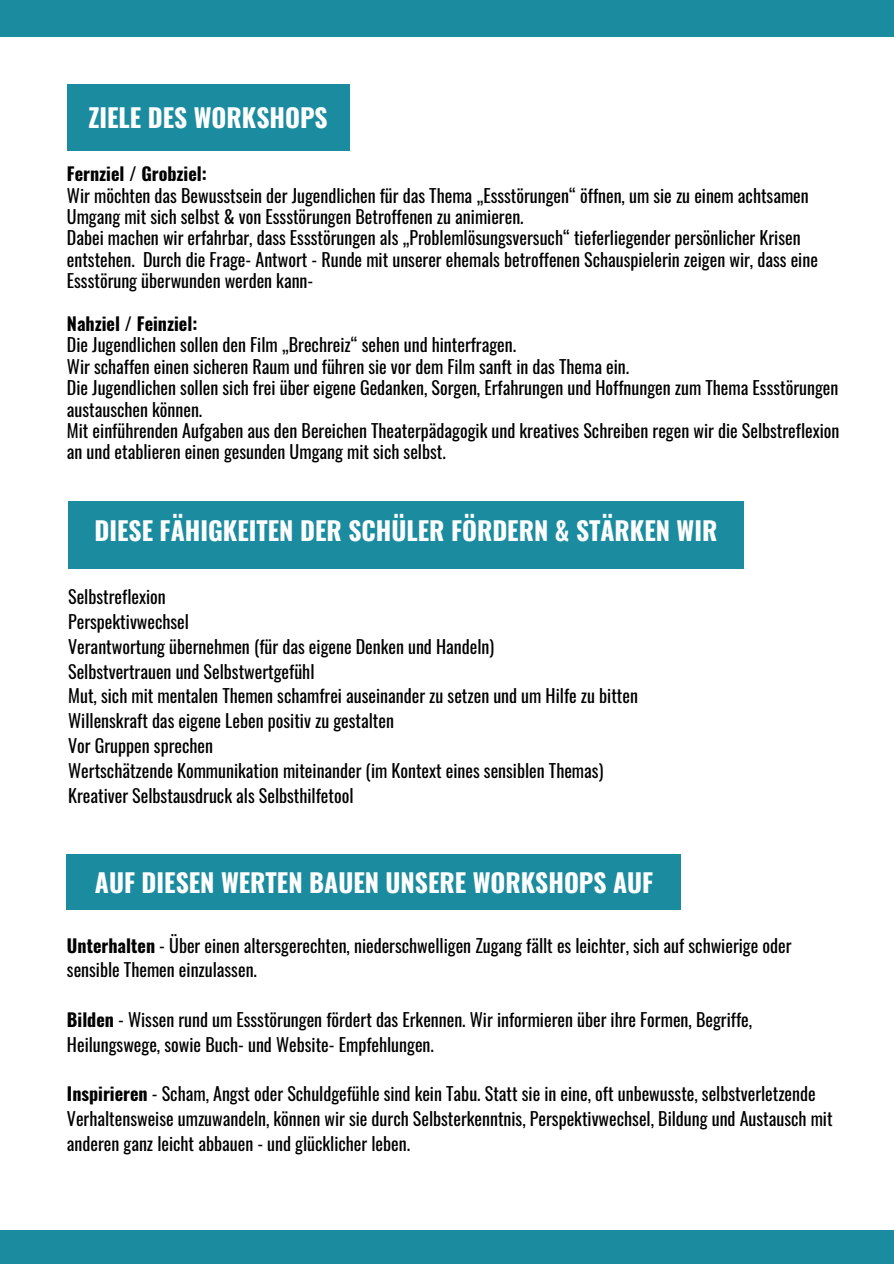
<style>
.page{position:relative;width:894px;height:1264px;background:#fff}
.page>*{position:absolute;margin:0;border:0;box-sizing:border-box;transform-origin:0 0}
.t1{font:700 25.5px "Oswald";color:#fff}
.t2{font:18px/21.5px "Oswald";color:#000}
.t3{font:700 18px "Oswald";color:#000}
.s1{font-weight:700}
</style>
<div class="page">
<div style="left:0;top:1230px;width:893px;height:33px;background:#1b8c9f"></div>
<div style="left:0;top:0;width:893px;height:37px;background:#1b8c9f"></div>
<div style="left:67px;top:84px;width:282px;height:67px;background:#1b8c9f"></div>
<div style="left:68px;top:501px;width:676px;height:68px;background:#1b8c9f"></div>
<div style="left:67px;top:854px;width:613px;height:56px;background:#1b8c9f"></div>
<p class="t1" style="left:88px;top:98px;width:241px">ZIELE DES WORKSHOPS</p>
<p class="t3" style="left:67px;top:160px;width:141px">Fernziel / Grobziel:</p>
<p class="t2" style="left:67px;top:184px;width:743px">Wir möchten das Bewusstsein der Jugendlichen für das Thema „Essstörungen“ öffnen, um sie zu einem achtsamen<br>Umgang mit sich selbst &amp; von Essstörungen Betroffenen zu animieren.</p>
<p class="t2" style="left:67px;top:226px;width:752px">Dabei machen wir erfahrbar, dass Essstörungen als „Problemlösungsversuch“ tieferliegender persönlicher Krisen entstehen. Durch die Frage- Antwort - Runde mit unserer ehemals betroffenen Schauspielerin zeigen wir, dass eine<br>Essstörung überwunden werden kann-</p>
<p class="t3" style="left:67px;top:309px;width:132px">Nahziel / Feinziel:</p>
<p class="t2" style="left:67px;top:333px;width:450px">Die Jugendlichen sollen den Film „Brechreiz“ sehen und hinterfragen.</p>
<p class="t2" style="left:67px;top:355px;width:563px">Wir schaffen einen sicheren Raum und führen sie vor dem Film sanft in das Thema ein.</p>
<p class="t2" style="left:67px;top:376px;width:772px">Die Jugendlichen sollen sich frei über eigene Gedanken, Sorgen, Erfahrungen und Hoffnungen zum Thema Essstörungen austauschen können.</p>
<p class="t2" style="left:67px;top:419px;width:773px">Mit einführenden Aufgaben aus den Bereichen Theaterpädagogik und kreatives Schreiben regen wir die Selbstreflexion an und etablieren einen gesunden Umgang mit sich selbst.</p>
<p class="t1" style="left:94px;top:511px;width:624px">DIESE FÄHIGKEITEN DER SCHÜLER FÖRDERN &amp; STÄRKEN WIR</p>
<p class="t2" style="left:68px;top:585px;width:99px">Selbstreflexion</p>
<p class="t2" style="left:68px;top:610px;width:122px">Perspektivwechsel</p>
<p class="t2" style="left:68px;top:635px;width:427px">Verantwortung übernehmen (für das eigene Denken und Handeln)</p>
<p class="t2" style="left:68px;top:659px;width:248px">Selbstvertrauen und Selbstwertgefühl</p>
<p class="t2" style="left:68px;top:684px;width:571px">Mut, sich mit mentalen Themen schamfrei auseinander zu setzen und um Hilfe zu bitten</p>
<p class="t2" style="left:68px;top:709px;width:327px">Willenskraft das eigene Leben positiv zu gestalten</p>
<p class="t2" style="left:68px;top:734px;width:146px">Vor Gruppen sprechen</p>
<p class="t2" style="left:68px;top:758px;width:536px">Wertschätzende Kommunikation miteinander (im Kontext eines sensiblen Themas)</p>
<p class="t2" style="left:68px;top:783px;width:287px">Kreativer Selbstausdruck als Selbsthilfetool</p>
<p class="t1" style="left:95px;top:862px;width:559px">AUF DIESEN WERTEN BAUEN UNSERE WORKSHOPS AUF</p>
<p class="t2" style="left:67px;top:932px;width:725px;line-height:24.8px"><span class="s1">Unterhalten</span> - Über einen altersgerechten, niederschwelligen Zugang fällt es leichter, sich auf schwierige oder sensible Themen einzulassen.</p>
<p class="t2" style="left:67px;top:1006px;width:686px;line-height:24.8px"><span class="s1">Bilden</span> - Wissen rund um Essstörungen fördert das Erkennen. Wir informieren über ihre Formen, Begriffe,<br>Heilungswege, sowie Buch- und Website- Empfehlungen.</p>
<p class="t2" style="left:67px;top:1080px;width:767px;line-height:24.8px"><span class="s1">Inspirieren</span> - Scham, Angst oder Schuldgefühle sind kein Tabu. Statt sie in eine, oft unbewusste, selbstverletzende<br>Verhaltensweise umzuwandeln, können wir sie durch Selbsterkenntnis, Perspektivwechsel, Bildung und Austausch mit anderen ganz leicht abbauen - und glücklicher leben.</p>
</div>
